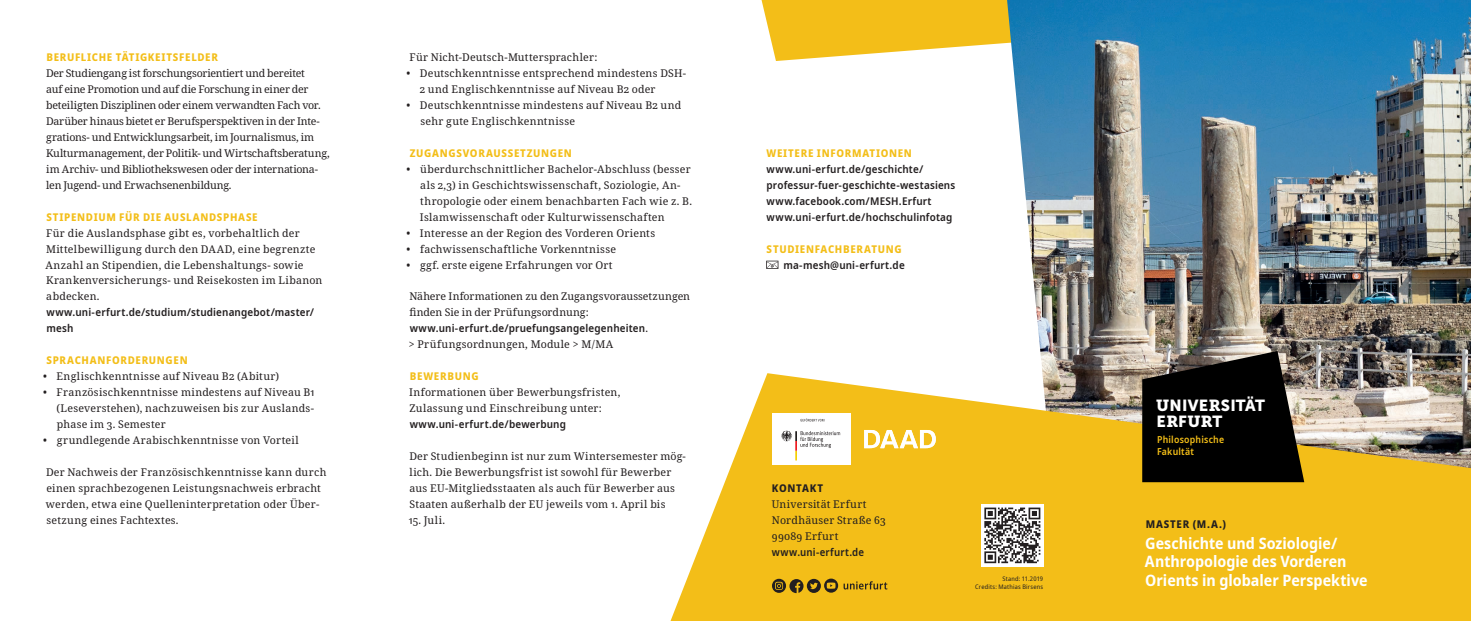
<style>
.page{position:relative;width:1471px;height:621px;background:#fff}
.page>*{position:absolute;margin:0;border:0;box-sizing:border-box;transform-origin:0 0}
.t1{font:16px/16px "Museo Sans 900";letter-spacing:.015em;color:#fff}
.t2{font:700 semi-condensed 15.62px/18.1px "Noto Sans";color:#fff}
.t3{font:10.62px/16px "Noto Serif";letter-spacing:.015em;color:#231f20}
.t4{font:10.62px/16px "Noto Serif";letter-spacing:-.02em;color:#231f20}
.t5{font:600 semi-condensed 10.62px/16px "Noto Sans";letter-spacing:.015em;color:#231f20}
.t6{font:800 semi-condensed 10.62px "Noto Sans";letter-spacing:.065em;color:#f3be18}
.t7{font:800 semi-condensed 10.62px "Noto Sans";letter-spacing:.07em;color:#231f20}
.t8{font:600 semi-condensed 9.62px/11.4px "Noto Sans";letter-spacing:.02em;color:#f3be18}
.t9{font:semi-condensed 6.25px/7.8px "Noto Sans";letter-spacing:.03em;color:#231f20;text-align:right}
.s1{font-family:"Noto Serif";font-weight:400;font-stretch:normal}
.s2{font-family:"Museo Slab 900"}
</style>
<div class="page">
<svg style="left:761px;top:0;width:246px;height:61px"></svg>
<img style="left:1007px;top:0;width:463px;height:373px">
<svg style="left:671px;top:373px;width:799px;height:247px;background:#ecc13c"></svg>
<svg style="left:1142px;top:350px;width:162px;height:132px;background:#1e1b18"></svg>
<img style="left:981px;top:504px;width:62px;height:62px">
<svg style="left:772px;top:578px;width:115px;height:14px;background:#a6831a"></svg>
<svg style="left:766px;top:260px;width:12px;height:8px"></svg>
<svg style="left:864px;top:429px;width:71px;height:19px"></svg>
<div style="left:772px;top:413px;width:78px;height:51px;background:#fff"></div>
<svg style="left:781px;top:430px;width:59px;height:30px"></svg>
<svg style="left:800px;top:418px;width:24px;height:3px"></svg>
<p class="t6" style="left:46px;top:49px;width:173px">BERUFLICHE TÄTIGKEITSFELDER</p>
<p class="t4" style="left:46px;top:65px;width:285px">Der Studiengang ist forschungsorientiert und bereitet<br>auf eine Promotion und auf die Forschung in einer der beteiligten Disziplinen oder einem verwandten Fach vor.<br>Darüber hinaus bietet er Berufsperspektiven in der Inte&shy;grations- und Entwicklungsarbeit, im Journalismus, im Kulturmanagement, der Politik- und Wirtschaftsberatung, im Archiv- und Bibliothekswesen oder der internationa&shy;len Jugend- und Erwachsenenbildung.</p>
<p class="t6" style="left:47px;top:209px;width:213px">STIPENDIUM FÜR DIE AUSLANDSPHASE</p>
<p class="t3" style="left:45px;top:225px;width:278px">Für die Auslandsphase gibt es, vorbehaltlich der Mittelbewilligung durch den DAAD, eine begrenzte Anzahl an Stipendien, die Lebenshaltungs- sowie Krankenversicherungs- und Reisekosten im Libanon abdecken.</p>
<p class="t5" style="left:46px;top:304px;width:269px">www.uni-erfurt.de/studium/studienangebot/master/ mesh</p>
<p class="t6" style="left:47px;top:352px;width:143px">SPRACHANFORDERUNGEN</p>
<p class="t3" style="left:43px;top:368px;width:237px">• Englischkenntnisse auf Niveau B2 (Abitur)</p>
<p class="t3" style="left:57px;top:384px;width:259px;text-align:justify;text-indent:-13px">• Französischkenntnisse mindestens auf Niveau B1 (Leseverstehen), nachzuweisen bis zur Auslands&shy;phase im 3. Semester</p>
<p class="t3" style="left:43px;top:432px;width:257px">• grundlegende Arabischkenntnisse von Vorteil</p>
<p class="t3" style="left:46px;top:464px;width:282px">Der Nachweis der Französischkenntnisse kann durch einen sprachbezogenen Leistungsnachweis erbracht werden, etwa eine Quelleninterpretation oder Über&shy;setzung eines Fachtextes.</p>
<p class="t3" style="left:409px;top:49px;width:189px">Für Nicht-Deutsch-Muttersprachler:</p>
<p class="t3" style="left:420px;top:65px;width:267px;text-indent:-13px">• Deutschkenntnisse entsprechend mindestens DSH-<br>2 und Englischkenntnisse auf Niveau B2 oder</p>
<p class="t3" style="left:420px;top:97px;width:262px;text-indent:-14px">• Deutschkenntnisse mindestens auf Niveau B2 und sehr gute Englischkenntnisse</p>
<p class="t6" style="left:410px;top:145px;width:164px">ZUGANGSVORAUSSETZUNGEN</p>
<p class="t3" style="left:420px;top:161px;width:274px;text-indent:-13px">• überdurchschnittlicher Bachelor-Abschluss (besser als 2,3) in Geschichtswissenschaft, Soziologie, An&shy;thropologie oder einem benachbarten Fach wie z. B.<br>Islamwissenschaft oder Kulturwissenschaften</p>
<p class="t3" style="left:406px;top:225px;width:250px">• Interesse an der Region des Vorderen Orients</p>
<p class="t3" style="left:406px;top:241px;width:211px">• fachwissenschaftliche Vorkenntnisse</p>
<p class="t3" style="left:406px;top:257px;width:207px">• ggf. erste eigene Erfahrungen vor Ort</p>
<p class="t3" style="left:409px;top:288px;width:282px">Nähere Informationen zu den Zugangsvoraussetzungen finden Sie in der Prüfungsordnung:</p>
<p class="t5" style="left:410px;top:320px;width:240px">www.uni-erfurt.de/pruefungsangelegenheiten<span class="s1">.</span></p>
<p class="t3" style="left:409px;top:336px;width:206px">&gt; Prüfungsordnungen, Module &gt; M/MA</p>
<p class="t6" style="left:410px;top:368px;width:70px">BEWERBUNG</p>
<p class="t3" style="left:409px;top:384px;width:213px">Informationen über Bewerbungsfristen,<br>Zulassung und Einschreibung unter:</p>
<p class="t5" style="left:410px;top:416px;width:158px">www.uni-erfurt.de/bewerbung</p>
<p class="t3" style="left:409px;top:448px;width:278px">Der Studienbeginn ist nur zum Wintersemester mög&shy;lich. Die Bewerbungsfrist ist sowohl für Bewerber aus EU-Mitgliedsstaaten als auch für Bewerber aus Staaten außerhalb der EU jeweils vom 1. April bis</p>
<p class="t3" style="left:409px;top:512px;width:38px">15. Juli.</p>
<p class="t6" style="left:766px;top:145px;width:147px">WEITERE INFORMATIONEN</p>
<p class="t5" style="left:766px;top:161px;width:190px">www.uni-erfurt.de/geschichte/ professur-fuer-geschichte-westasiens www.facebook.com/MESH.Erfurt www.uni-erfurt.de/hochschulinfotag</p>
<p class="t6" style="left:766px;top:241px;width:136px">STUDIENFACHBERATUNG</p>
<p class="t5" style="left:783px;top:257px;width:123px">ma-mesh@uni-erfurt.de</p>
<p class="t7" style="left:772px;top:480px;width:53px">KONTAKT</p>
<p class="t3" style="left:772px;top:496px;width:115px">Universität Erfurt<br>Nordhäuser Straße 63<br>99089 Erfurt</p>
<p class="t5" style="left:772px;top:543px;width:94px">www.uni-erfurt.de</p>
<p class="t9" style="left:975px;top:574px;width:69px">Stand: 11.2019<br>Credits: Mathias Birsens</p>
<h1 class="t1" style="left:1156px;top:397px;width:110px"><span class="s2">U</span>NIVE<span class="s2">R</span>SITÄT<br>E<span class="s2">R</span>F<span class="s2">UR</span>T</h1>
<p class="t8" style="left:1157px;top:434px;width:69px">Philosophische<br>Fakultät</p>
<p class="t7" style="left:1145px;top:516px;width:82px">MASTER (M.A.)</p>
<h2 class="t2" style="left:1145px;top:534px;width:224px">Geschichte und Soziologie/<br>Anthropologie des Vorderen<br>Orients in globaler Perspektive</h2>
</div>
